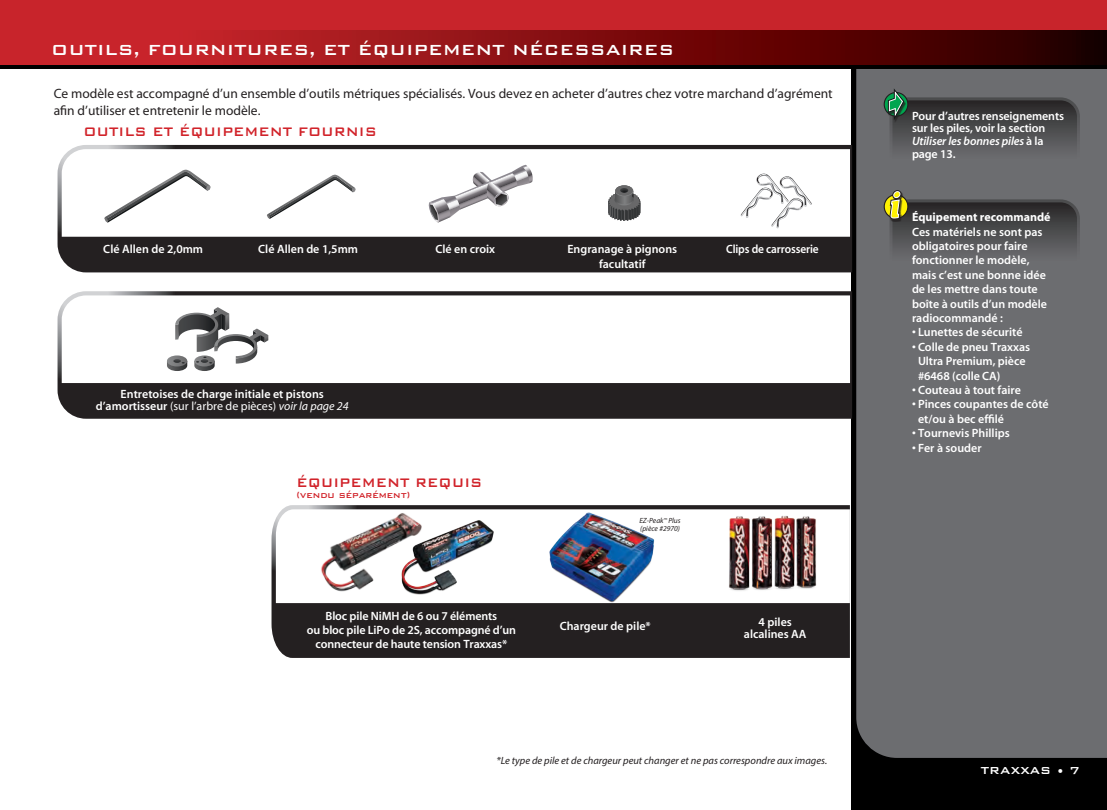
<style>
.page{position:relative;width:1107px;height:810px;background:#fff}
.page>*{position:absolute;margin:0;border:0;box-sizing:border-box;transform-origin:0 0}
.t1{font:19.5px "Bank Gothic Medium BT";color:#fff}
.t2{font:16.5px "Bank Gothic Medium BT";color:#d1232a;scale:.91 1}
.t3{font:13.5px/16.2px "Myriad";color:#231f20}
.t4{font:13.5px "Bank Gothic Medium BT";color:#fff}
.t5{font:600 12px/14.4px "Myriad";color:#fff;text-align:center}
.t6{font:700 12px "Myriad";color:#fff}
.t7{font:600 12px "Myriad";color:#fff;scale:.95 1}
.t8{font:11.55px "Bank Gothic Medium BT";color:#d1232a;scale:.91 1}
.t9{font:italic 10.5px "Myriad Pro";color:#231f20}
.t10{font:italic 7.5px/7.5px "Myriad";color:#231f20}
.s1{font-weight:400}
.s2{font-weight:400;font-style:italic}
.s3{font-style:italic}
</style>
<div class="page">
<div style="left:851px;top:12px;width:256px;height:798px;background:#000"></div>
<div style="left:856px;top:69px;width:251px;height:689px;background:#6c6d70"></div>
<div style="left:0;top:0;width:1107px;height:69px;background:#000"></div>
<div style="left:0;top:0;width:1107px;height:50px;background:#c8242b"></div>
<svg style="left:0;top:31px;width:1107px;height:34px;background:#841013"></svg>
<div style="left:272px;top:505px;width:578px;height:153px;background:#242021"></div>
<svg style="left:276px;top:509px;width:574px;height:94px"></svg>
<div style="left:58px;top:145px;width:794px;height:127px;background:#242021"></div>
<svg style="left:62px;top:149px;width:788px;height:88px"></svg>
<svg style="left:58px;top:291px;width:794px;height:128px;background:#2b2728"></svg>
<svg style="left:62px;top:295px;width:788px;height:88px"></svg>
<svg style="left:104px;top:170px;width:107px;height:53px"></svg>
<svg style="left:267px;top:175px;width:89px;height:44px"></svg>
<svg style="left:416px;top:155px;width:126px;height:73px"></svg>
<svg style="left:167px;top:307px;width:101px;height:64px"></svg>
<img style="left:721px;top:513px;width:103px;height:80px">
<img style="left:543px;top:511px;width:117px;height:92px">
<svg style="left:740px;top:174px;width:73px;height:54px"></svg>
<div style="left:616px;top:185px;width:17px;height:10px;background:#686869;border-radius:50%"></div>
<svg style="left:608px;top:188px;width:33px;height:33px"></svg>
<img style="left:294px;top:510px;width:75px;height:86px">
<img style="left:369px;top:510px;width:164px;height:91px">
<div style="left:884px;top:92px;width:24px;height:25px;border:1px solid #231f20;border-radius:50%"></div>
<svg style="left:886px;top:84px;width:192px;height:96px;background:#56595a"></svg>
<svg style="left:884px;top:195px;width:24px;height:23px"></svg>
<div style="left:884px;top:194px;width:24px;height:25px;border:1px solid #231f20;border-radius:50%"></div>
<div style="left:892px;top:190px;width:10px;height:9px;border:3px solid #231f20;border-radius:50%"></div>
<div style="left:893px;top:191px;width:8px;height:7px;border:1px solid #fff;border-radius:50%"></div>
<svg style="left:888px;top:192px;width:190px;height:90px;background:#595957"></svg>
<p class="t1" style="left:51px;top:39px;width:625px">OUTILS, FOURNITURES, ET ÉQUIPEMENT NÉCESSAIRES</p>
<p class="t3" style="left:54px;top:86px;width:781px">Ce modèle est accompagné d’un ensemble d’outils métriques spécialisés. Vous devez en acheter d’autres chez votre marchand d’agrément afin d’utiliser et entretenir le modèle.</p>
<p class="t2" style="left:83px;top:123px;width:324px">OUTILS ET ÉQUIPEMENT FOURNIS</p>
<p class="t5" style="left:435px;top:242px;width:61px">Clé en croix</p>
<p class="t5" style="left:103px;top:242px;width:101px">Clé Allen de 2,0mm</p>
<p class="t5" style="left:258px;top:242px;width:101px">Clé Allen de 1,5mm</p>
<p class="t5" style="left:567px;top:242px;width:111px">Engranage à pignons facultatif</p>
<p class="t7" style="left:726px;top:243px;width:99px">Clips de carrosserie</p>
<p class="t5" style="left:96px;top:389px;width:254px;line-height:12px">Entretoises de charge initiale et pistons d’amortisseur <span class="s1">(sur l’arbre de pièces)</span> <span class="s2">voir la page 24</span></p>
<p class="t2" style="left:296px;top:474px;width:206px">ÉQUIPEMENT REQUIS</p>
<p class="t8" style="left:296px;top:488px;width:127px">(vendu séparément)</p>
<p class="t5" style="left:307px;top:609px;width:211px">Bloc pile NiMH de 6 ou 7 éléments<br>ou bloc pile LiPo de 2S, accompagné d’un connecteur de haute tension Traxxas*</p>
<p class="t10" style="left:639px;top:517px;width:43px">EZ-Peak<sup>™</sup> Plus (pièce #2970)</p>
<p class="t5" style="left:560px;top:619px;width:93px">Chargeur de pile*</p>
<p class="t5" style="left:744px;top:616px;width:64px;line-height:12px">4 piles alcalines AA</p>
<p class="t9" style="left:496px;top:754px;width:332px">*Le type de pile et de chargeur peut changer et ne pas correspondre aux images.</p>
<p class="t5" style="left:912px;top:110px;width:154px;line-height:12.9px;text-align:left">Pour d’autres renseignements sur les piles, voir la section<br><span class="s3">Utiliser les bonnes piles</span> à la page 13.</p>
<p class="t6" style="left:912px;top:211px;width:140px">Équipement recommandé</p>
<p class="t5" style="left:912px;top:225px;width:137px;text-align:left">Ces matériels ne sont pas obligatoires pour faire fonctionner le modèle, mais c’est une bonne idée de les mettre dans toute boîte à outils d’un modèle radiocommandé :</p>
<p class="t5" style="left:912px;top:326px;width:112px">• Lunettes de sécurité</p>
<p class="t5" style="left:918px;top:340px;width:114px;text-align:left;text-indent:-6px">• Colle de pneu Traxxas<br>Ultra Premium, pièce #6468 (colle CA)</p>
<p class="t5" style="left:912px;top:383px;width:111px">• Couteau à tout faire</p>
<p class="t5" style="left:918px;top:398px;width:132px;text-align:left;text-indent:-6px">• Pinces coupantes de côté et/ou à bec effilé</p>
<p class="t5" style="left:912px;top:426px;width:99px">• Tournevis Phillips</p>
<p class="t5" style="left:912px;top:441px;width:71px">• Fer à souder</p>
<p class="t4" style="left:981px;top:763px;width:101px">TRAXXAS • 7</p>
</div>
